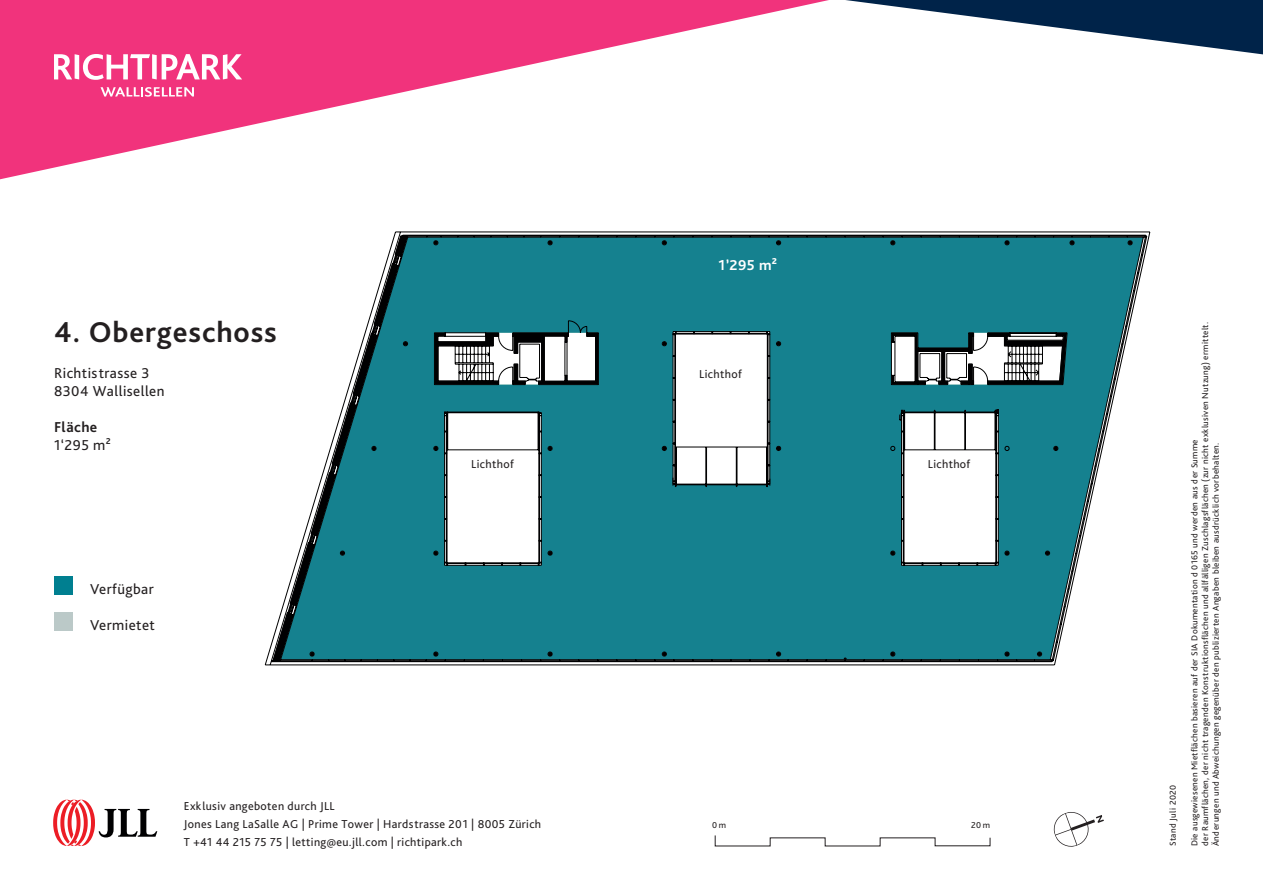
<style>
.page{position:relative;width:1263px;height:893px;background:#fff}
.page>*{position:absolute;margin:0;border:0;box-sizing:border-box;transform-origin:0 0}
.H2_Titel_Futura_PT{font:700 30px "Bliss Pro";letter-spacing:.03em;color:#231f20}
.Text_Futura_PT{font:15px "Bliss Pro";letter-spacing:.03em;color:#231f20}
.Text_Futura_PT-2{font:700 15px "Bliss Pro";color:#fff}
.Text_Futura_PT-3{font:700 15px "Bliss Pro";letter-spacing:.03em;color:#231f20}
.Text_Futura_PT-4{font:12px/18px "Bliss Pro";letter-spacing:.03em;color:#231f20}
.t1{font:9px/10.8px "Bliss Pro";letter-spacing:.03em;color:#231f20}
</style>
<div class="page">
<svg style="left:0;top:0;width:750px;height:180px;fill:#f1337c"></svg>
<svg style="left:750px;top:0;width:513px;height:55px"></svg>
<svg style="left:1053px;top:812px;width:51px;height:35px"></svg>
<svg style="left:715px;top:835px;width:275px;height:11px"></svg>
<svg style="left:54px;top:54px;width:188px;height:26px"></svg>
<svg style="left:101px;top:87px;width:93px;height:10px"></svg>
<svg style="left:264px;top:231px;width:887px;height:435px"></svg>
<div style="left:619px;top:503px;width:197px;height:65px;background:#15818f"></div>
<svg style="left:53px;top:800px;width:104px;height:46px"></svg>
<div style="left:54px;top:576px;width:18px;height:18px;background:#007f90"></div>
<div style="left:54px;top:613px;width:18px;height:18px;background:#bbc9c8"></div>
<p class="H2_Titel_Futura_PT" style="left:54px;top:313px;width:224px">4. Obergeschoss</p>
<p class="Text_Futura_PT" style="left:54px;top:364px;width:97px">Richtistrasse 3</p>
<p class="Text_Futura_PT" style="left:54px;top:382px;width:112px">8304 Wallisellen</p>
<p class="Text_Futura_PT-3" style="left:54px;top:418px;width:45px">Fläche</p>
<p class="Text_Futura_PT" style="left:54px;top:436px;width:58px">1‘295 m²</p>
<h2 class="Text_Futura_PT" style="left:90px;top:580px;width:65px">Verfügbar</h2>
<h2 class="Text_Futura_PT" style="left:90px;top:616px;width:66px">Vermietet</h2>
<p class="Text_Futura_PT-2" style="left:719px;top:256px;width:60px">1’295 m²</p>
<p class="Text_Futura_PT-4" style="left:699px;top:365px;width:44px">Lichthof</p>
<p class="Text_Futura_PT-4" style="left:471px;top:455px;width:44px">Lichthof</p>
<p class="Text_Futura_PT-4" style="left:928px;top:455px;width:44px">Lichthof</p>
<h3 class="Text_Futura_PT-4" style="left:184px;top:797px;width:359px">Exklusiv angeboten durch JLL<br>Jones Lang LaSalle AG | Prime Tower | Hardstrasse 201 | 8005 Zürich<br>T +41 44 215 75 75 | letting@eu.jll.com | richtipark.ch</h3>
<p class="t1" style="left:712px;top:819px;width:16px">0m</p>
<p class="t1" style="left:971px;top:819px;width:21px">20m</p>
<p class="t1" style="left:1167px;top:846px;width:63px;rotate:-90deg">Stand Juli 2020</p>
<p class="t1" style="left:1189px;top:846px;width:525px;rotate:-90deg">Die ausgewiesenen Mietflächen basieren auf der SIA Dokumentation d 0165 und werden aus der Summe<br>der Raumflächen, der nicht tragenden Konstruktionsflächen und allfälligen Zuschlagsflächen (zur nicht exklusiven Nutzung) ermittelt.<br>Änderungen und Abweichungen gegenüber den publizierten Angaben bleiben ausdrücklich vorbehalten.</p>
</div>
